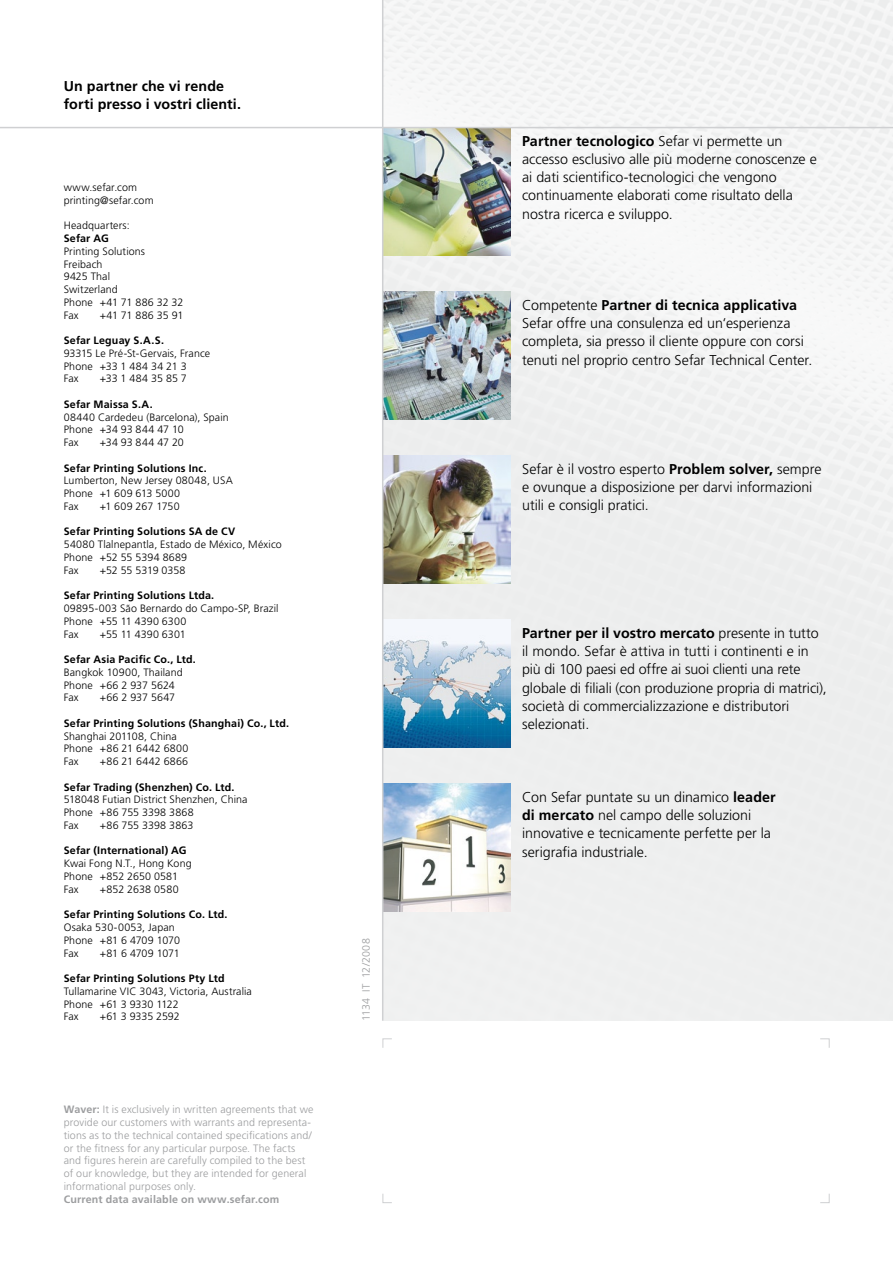
<style>
.page{position:relative;width:893px;height:1263px;background:#fff}
.page>*{position:absolute;margin:0;border:0;box-sizing:border-box;transform-origin:0 0}
.lauftext{font:300 14.25px/18.1px "Frutiger LT Std";color:#000}
.lauftext-2{font:700 14.25px "Frutiger LT Std";letter-spacing:.01em;color:#000}
.adressblock{font:300 10.65px "Frutiger LT Std";letter-spacing:.01em;color:#000}
.adressblock_und_baan{font:300 10.65px/12.8px "Frutiger LT Std";letter-spacing:.01em;color:#9c9d9f}
.adressblock-2{font:700 10.65px "Frutiger LT Std";letter-spacing:.015em;color:#000}
.adressblock-3{font:300 10.65px "Frutiger LT Std";letter-spacing:-.01em;color:#000}
.adressblock_und_baan-2{font:700 10.65px "Frutiger LT Std";letter-spacing:.015em;color:#9c9d9f}
.adressblock-4{font:300 10.65px "Frutiger LT Std";letter-spacing:-.015em;color:#000}
.s1{font-weight:700}
</style>
<div class="page">
<img style="left:383px;top:0;width:510px;height:1020px">
<img style="left:383px;top:128px;width:127px;height:127px">
<img style="left:383px;top:292px;width:127px;height:127px">
<img style="left:383px;top:456px;width:127px;height:127px">
<img style="left:383px;top:620px;width:127px;height:127px">
<img style="left:383px;top:784px;width:127px;height:127px">
<hr style="left:0;top:127px;width:893px;height:1px;background:#cfd0d2">
<hr style="left:382px;top:0;width:1px;height:1020px;background:#cfd0d2">
<svg style="left:382px;top:1038px;width:10px;height:10px"></svg>
<svg style="left:382px;top:1194px;width:10px;height:9px"></svg>
<svg style="left:820px;top:1193px;width:10px;height:10px"></svg>
<svg style="left:820px;top:1038px;width:10px;height:10px"></svg>
<p class="lauftext-2" style="left:64px;top:78px;width:162px">Un partner che vi rende</p>
<p class="lauftext-2" style="left:64px;top:96px;width:179px">forti presso i vostri clienti.</p>
<p class="adressblock" style="left:64px;top:181px;width:75px">www.sefar.com</p>
<p class="adressblock" style="left:64px;top:194px;width:91px">printing@sefar.com</p>
<p class="adressblock" style="left:64px;top:220px;width:67px">Headquarters:</p>
<p class="adressblock-2" style="left:64px;top:232px;width:47px">Sefar AG</p>
<p class="adressblock" style="left:64px;top:245px;width:83px">Printing Solutions</p>
<p class="adressblock" style="left:64px;top:258px;width:40px">Freibach</p>
<p class="adressblock" style="left:64px;top:271px;width:48px">9425 Thal</p>
<p class="adressblock" style="left:64px;top:283px;width:56px">Switzerland</p>
<p class="adressblock" style="left:64px;top:296px;width:121px">Phone +41 71 886 32 32</p>
<p class="adressblock" style="left:64px;top:309px;width:16px">Fax</p>
<p class="adressblock-3" style="left:100px;top:309px;width:85px">+41 71 886 35 91</p>
<p class="adressblock-2" style="left:64px;top:334px;width:102px">Sefar Leguay S.A.S.</p>
<p class="adressblock" style="left:64px;top:347px;width:148px">93315 Le Pré-St-Gervais, France</p>
<p class="adressblock" style="left:64px;top:360px;width:124px">Phone +33 1 484 34 21 3</p>
<p class="adressblock" style="left:64px;top:373px;width:16px">Fax</p>
<p class="adressblock" style="left:100px;top:373px;width:89px">+33 1 484 35 85 7</p>
<p class="adressblock-2" style="left:64px;top:398px;width:91px">Sefar Maissa S.A.</p>
<p class="adressblock" style="left:64px;top:411px;width:167px">08440 Cardedeu (Barcelona), Spain</p>
<p class="adressblock" style="left:64px;top:424px;width:121px">Phone +34 93 844 47 10</p>
<p class="adressblock" style="left:64px;top:436px;width:16px">Fax</p>
<p class="adressblock" style="left:100px;top:436px;width:86px">+34 93 844 47 20</p>
<p class="adressblock-2" style="left:64px;top:462px;width:144px">Sefar Printing Solutions Inc.</p>
<p class="adressblock" style="left:64px;top:475px;width:171px">Lumberton, New Jersey 08048, USA</p>
<p class="adressblock" style="left:64px;top:487px;width:118px">Phone +1 609 613 5000</p>
<p class="adressblock" style="left:64px;top:500px;width:16px">Fax</p>
<p class="adressblock" style="left:100px;top:500px;width:81px">+1 609 267 1750</p>
<p class="adressblock-2" style="left:64px;top:525px;width:173px">Sefar Printing Solutions SA de CV</p>
<p class="adressblock" style="left:64px;top:538px;width:219px">54080 Tlalnepantla, Estado de México, México</p>
<p class="adressblock" style="left:64px;top:551px;width:125px">Phone +52 55 5394 8689</p>
<p class="adressblock" style="left:64px;top:564px;width:16px">Fax</p>
<p class="adressblock" style="left:100px;top:564px;width:87px">+52 55 5319 0358</p>
<p class="adressblock-2" style="left:64px;top:589px;width:152px">Sefar Printing Solutions Ltda.</p>
<p class="adressblock" style="left:64px;top:602px;width:216px">09895-003 São Bernardo do Campo-SP, Brazil</p>
<p class="adressblock" style="left:64px;top:615px;width:124px">Phone +55 11 4390 6300</p>
<p class="adressblock" style="left:64px;top:628px;width:16px">Fax</p>
<p class="adressblock" style="left:100px;top:628px;width:87px">+55 11 4390 6301</p>
<p class="adressblock-2" style="left:64px;top:653px;width:134px">Sefar Asia Pacific Co., Ltd.</p>
<p class="adressblock" style="left:64px;top:666px;width:120px">Bangkok 10900, Thailand</p>
<p class="adressblock" style="left:64px;top:679px;width:112px">Phone +66 2 937 5624</p>
<p class="adressblock" style="left:64px;top:692px;width:16px">Fax</p>
<p class="adressblock" style="left:100px;top:692px;width:77px">+66 2 937 5647</p>
<p class="adressblock-2" style="left:64px;top:717px;width:227px">Sefar Printing Solutions (Shanghai) Co., Ltd.</p>
<p class="adressblock" style="left:64px;top:730px;width:115px">Shanghai 201108, China</p>
<p class="adressblock" style="left:64px;top:743px;width:126px">Phone +86 21 6442 6800</p>
<p class="adressblock" style="left:64px;top:755px;width:16px">Fax</p>
<p class="adressblock" style="left:100px;top:755px;width:90px">+86 21 6442 6866</p>
<p class="adressblock-2" style="left:64px;top:781px;width:172px">Sefar Trading (Shenzhen) Co. Ltd.</p>
<p class="adressblock" style="left:64px;top:794px;width:185px">518048 Futian District Shenzhen, China</p>
<p class="adressblock" style="left:64px;top:806px;width:131px">Phone +86 755 3398 3868</p>
<p class="adressblock" style="left:64px;top:819px;width:16px">Fax</p>
<p class="adressblock" style="left:100px;top:819px;width:95px">+86 755 3398 3863</p>
<p class="adressblock-2" style="left:64px;top:844px;width:124px">Sefar (International) AG</p>
<p class="adressblock" style="left:64px;top:857px;width:129px">Kwai Fong N.T., Hong Kong</p>
<p class="adressblock" style="left:64px;top:870px;width:116px">Phone +852 2650 0581</p>
<p class="adressblock" style="left:64px;top:883px;width:16px">Fax</p>
<p class="adressblock" style="left:100px;top:883px;width:80px">+852 2638 0580</p>
<p class="adressblock-2" style="left:64px;top:908px;width:165px">Sefar Printing Solutions Co. Ltd.</p>
<p class="adressblock" style="left:64px;top:921px;width:113px">Osaka 530-0053, Japan</p>
<p class="adressblock-3" style="left:64px;top:934px;width:118px">Phone +81 6 4709 1070</p>
<p class="adressblock" style="left:64px;top:947px;width:16px">Fax</p>
<p class="adressblock-4" style="left:100px;top:947px;width:81px">+81 6 4709 1071</p>
<p class="adressblock-2" style="left:64px;top:972px;width:162px">Sefar Printing Solutions Pty Ltd</p>
<p class="adressblock" style="left:64px;top:985px;width:190px">Tullamarine VIC 3043, Victoria, Australia</p>
<p class="adressblock" style="left:64px;top:998px;width:117px">Phone +61 3 9330 1122</p>
<p class="adressblock" style="left:64px;top:1010px;width:16px">Fax</p>
<p class="adressblock-3" style="left:100px;top:1010px;width:81px">+61 3 9335 2592</p>
<p class="adressblock_und_baan" style="left:64px;top:1103px;width:251px"><span class="s1">Waver:</span> It is exclusively in written agreements that we provide our customers with warrants and representa&shy;tions as to the technical contained specifications and/ or the fitness for any particular purpose. The facts and figures herein are carefully compiled to the best of our knowledge, but they are intended for general informational purposes only.</p>
<p class="adressblock_und_baan-2" style="left:64px;top:1193px;width:217px">Current data available on www.sefar.com</p>
<p class="adressblock_und_baan" style="left:360px;top:1020px;width:84px;rotate:-90deg">1134 IT 12/2008</p>
<p class="lauftext" style="left:522px;top:132px;width:296px"><span class="s1">Partner tecnologico</span> Sefar vi permette un accesso esclusivo alle più moderne conoscenze e ai dati scientifico-tecnologici che vengono continuamente elaborati come risultato della nostra ricerca e sviluppo.</p>
<p class="lauftext" style="left:522px;top:296px;width:292px">Competente <span class="s1">Partner di tecnica applicativa </span>Sefar offre una consulenza ed un‘esperienza completa, sia presso il cliente oppure con corsi tenuti nel proprio centro Sefar Technical Center.</p>
<p class="lauftext" style="left:522px;top:460px;width:301px">Sefar è il vostro esperto <span class="s1">Problem solver,</span> sempre e ovunque a disposizione per darvi informazioni utili e consigli pratici.</p>
<p class="lauftext" style="left:522px;top:624px;width:306px"><span class="s1">Partner per il vostro mercato</span> presente in tutto il mondo. Sefar è attiva in tutti i continenti e in più di 100 paesi ed offre ai suoi clienti una rete globale di filiali (con produzione propria di matrici), società di commercializzazione e distributori selezionati.</p>
<p class="lauftext" style="left:522px;top:788px;width:255px">Con Sefar puntate su un dinamico <span class="s1">leader di mercato</span> nel campo delle soluzioni</p>
<p class="lauftext" style="left:522px;top:824px;width:250px">innovative e tecnicamente perfette per la</p>
<p class="lauftext" style="left:522px;top:843px;width:127px">serigrafia industriale.</p>
</div>
